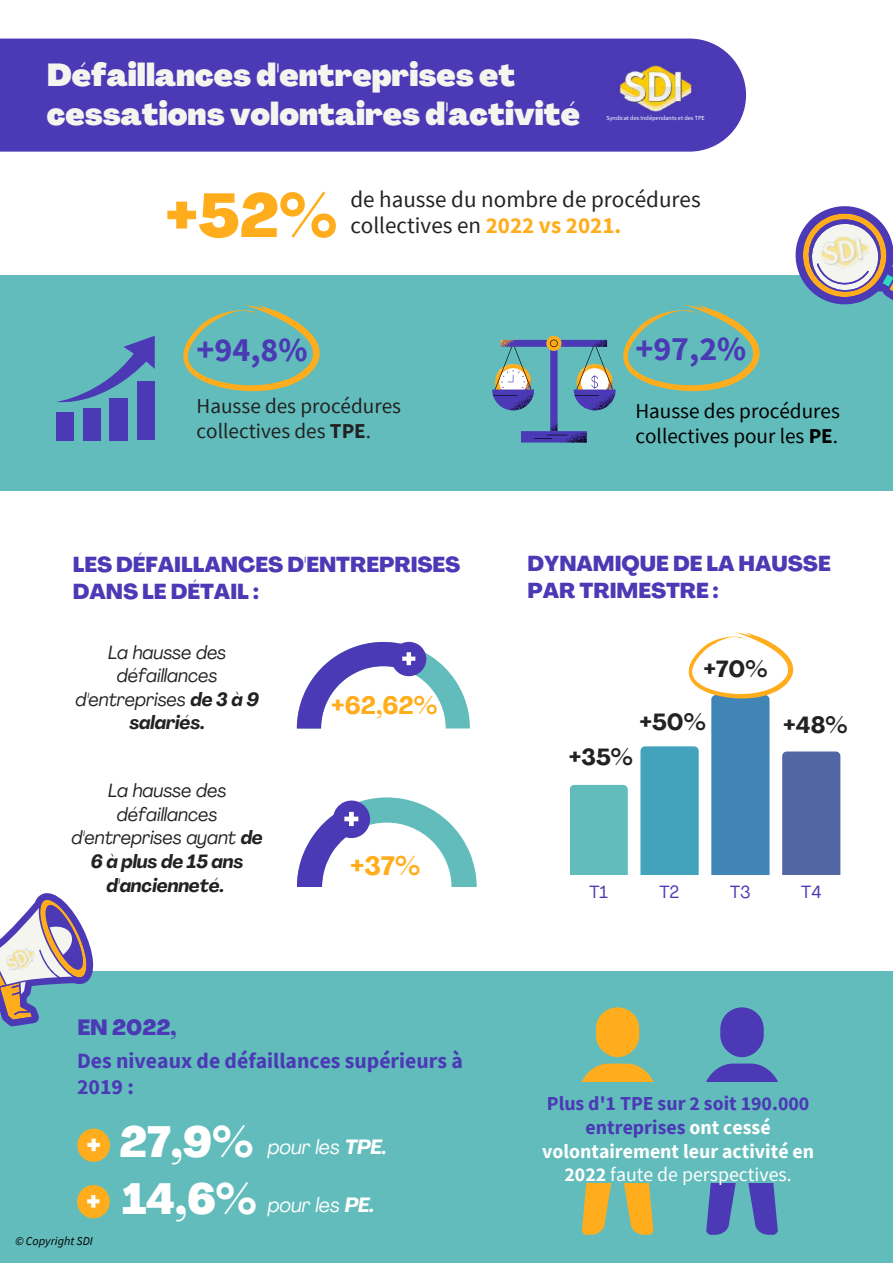
<style>
.page{position:relative;width:893px;height:1264px;background:#fff}
.page>*{position:absolute;margin:0;border:0;box-sizing:border-box;transform-origin:0 0}
.t1{font:800 61.05px "Agrandir";color:#ffad1c}
.t2{font:800 43.05px/56.8px "Agrandir";color:#fff}
.t3{font:700 33.9px "Source Sans Pro";color:#4b39b5}
.t4{font:900 31.2px/39.3px "Agrandir";color:#f5f5ef}
.t5{font:700 26.25px "Agrandir";color:#ffad1c}
.t6{font:700 24.75px "Agrandir";color:#ffad1c}
.t7{font:23.1px/26.5px "Source Sans Pro";color:#222}
.t8{font:700 23.1px "Agrandir";color:#222}
.t9{font:700 21.75px/25.8px "Source Sans Pro";color:#4b39b5}
.t10{font:800 21.75px "Agrandir";color:#4b39b5}
.t11{font:800 21.3px/27px "Agrandir";color:#4b39b5}
.t12{font:21.15px/24.5px "Source Sans Pro";color:#000}
.t13{font:21.15px/24.8px "Source Sans Pro";color:#222}
.t14{font:italic 20.4px "Agrandir";color:#fff}
.t15{font:700 19.8px/23.5px "Source Sans Pro";color:#fff;text-align:center}
.t16{font:italic 18.9px/23.5px "Agrandir";color:#222;text-align:center}
.t17{font:17.4px "Agrandir";color:#4b39b5}
.t18{font:italic 12.15px "Source Sans Pro";color:#000}
.t19{font:6.15px "Source Sans Pro";color:#fff}
.s1{font-weight:700;color:#ffad1c}
.s2{font-weight:700}
.s3{color:#4b39b5}
.s4{font-weight:400}
</style>
<div class="page">
<div style="left:0;top:275px;width:892px;height:216px;background:#62bcbc"></div>
<div style="left:0;top:971px;width:892px;height:291px;background:#62bcbc"></div>
<div style="left:570px;top:785px;width:57px;height:90px;background:#62bcbc"></div>
<div style="left:0;top:39px;width:746px;height:113px;background:#4b39b5"></div>
<svg style="left:795px;top:206px;width:97px;height:99px"></svg>
<svg style="left:77px;top:1128px;width:33px;height:33px"></svg>
<svg style="left:77px;top:1185px;width:33px;height:33px"></svg>
<svg style="left:640px;top:632px;width:200px;height:243px"></svg>
<svg style="left:0;top:893px;width:94px;height:133px"></svg>
<img style="left:3px;top:944px;width:36px;height:31px">
<img style="left:819px;top:233px;width:52px;height:40px">
<img style="left:609px;top:51px;width:92px;height:61px">
<div style="left:56px;top:412px;width:17px;height:28px;background:#4b39b5"></div>
<div style="left:83px;top:408px;width:17px;height:32px;background:#4b39b5"></div>
<div style="left:110px;top:398px;width:18px;height:42px;background:#4b39b5"></div>
<div style="left:138px;top:381px;width:17px;height:59px;background:#4b39b5"></div>
<svg style="left:56px;top:336px;width:99px;height:69px"></svg>
<svg style="left:492px;top:336px;width:123px;height:106px"></svg>
<svg style="left:623px;top:304px;width:137px;height:88px"></svg>
<svg style="left:183px;top:304px;width:137px;height:88px"></svg>
<svg style="left:297px;top:642px;width:173px;height:86px"></svg>
<svg style="left:297px;top:797px;width:179px;height:90px"></svg>
<svg style="left:581px;top:1007px;width:197px;height:227px"></svg>
<div style="left:492px;top:1082px;width:347px;height:100px;background:#62bcbc"></div>
<h3 class="t4" style="left:47px;top:59px;width:534px">Défaillances d'entreprises et cessations volontaires d'activité</h3>
<p class="t19" style="left:606px;top:114px;width:100px">Syndicat des Indépendants et des TPE</p>
<h1 class="t1" style="left:165px;top:191px;width:173px">+52%</h1>
<p class="t7" style="left:350px;top:185px;width:352px">de hausse du nombre de procédures collectives en <span class="s1">2022 vs 2021.</span></p>
<h3 class="t3" style="left:196px;top:327px;width:112px">+94,8%</h3>
<p class="t13" style="left:196px;top:393px;width:206px">Hausse des procédures collectives des <span class="s2">TPE</span>.</p>
<p class="t11" style="left:73px;top:552px;width:389px">LES DÉFAILLANCES D'ENTREPRISES<br>DANS LE DÉTAIL :</p>
<p class="t16" style="left:75px;top:642px;width:185px">La hausse des défaillances d'entreprises <span class="s2">de 3 à 9 salariés.</span></p>
<p class="t16" style="left:71px;top:780px;width:193px">La hausse des défaillances d'entreprises ayant <span class="s2">de<br>6 à plus de 15 ans d'ancienneté.</span></p>
<p class="t10" style="left:77px;top:1018px;width:100px">EN 2022,</p>
<h3 class="t6" style="left:331px;top:695px;width:108px">+62,62%</h3>
<h3 class="t5" style="left:350px;top:855px;width:72px">+37%</h3>
<p class="t9" style="left:77px;top:1047px;width:387px">Des niveaux de défaillances supérieurs à<br>2019 :</p>
<p class="t18" style="left:16px;top:1233px;width:79px">© Copyright SDI</p>
<h2 class="t2" style="left:119px;top:1117px;width:139px">27,9%<br>14,6%</h2>
<p class="t14" style="left:268px;top:1138px;width:121px">pour les <span class="s2">TPE.</span></p>
<p class="t14" style="left:268px;top:1196px;width:108px">pour les <span class="s2">PE.</span></p>
<h3 class="t3" style="left:635px;top:327px;width:112px">+97,2%</h3>
<p class="t12" style="left:635px;top:398px;width:206px">Hausse des procédures collectives pour les <span class="s2">PE</span>.</p>
<p class="t11" style="left:527px;top:552px;width:304px">DYNAMIQUE DE LA HAUSSE<br>PAR TRIMESTRE :</p>
<p class="t8" style="left:703px;top:659px;width:65px">+70%</p>
<p class="t8" style="left:639px;top:713px;width:68px">+50%</p>
<p class="t8" style="left:569px;top:747px;width:66px">+35%</p>
<p class="t8" style="left:783px;top:715px;width:66px">+48%</p>
<p class="t17" style="left:589px;top:885px;width:20px">T1</p>
<p class="t17" style="left:659px;top:885px;width:21px">T2</p>
<p class="t17" style="left:730px;top:885px;width:22px">T3</p>
<p class="t17" style="left:801px;top:885px;width:21px">T4</p>
<p class="t15" style="left:542px;top:1091px;width:273px"><span class="s3">Plus d'1 TPE sur 2 soit 190.000 entreprises</span> ont cessé volontairement leur activité en<br>2022 <span class="s4">faute de perspectives.</span></p>
</div>
